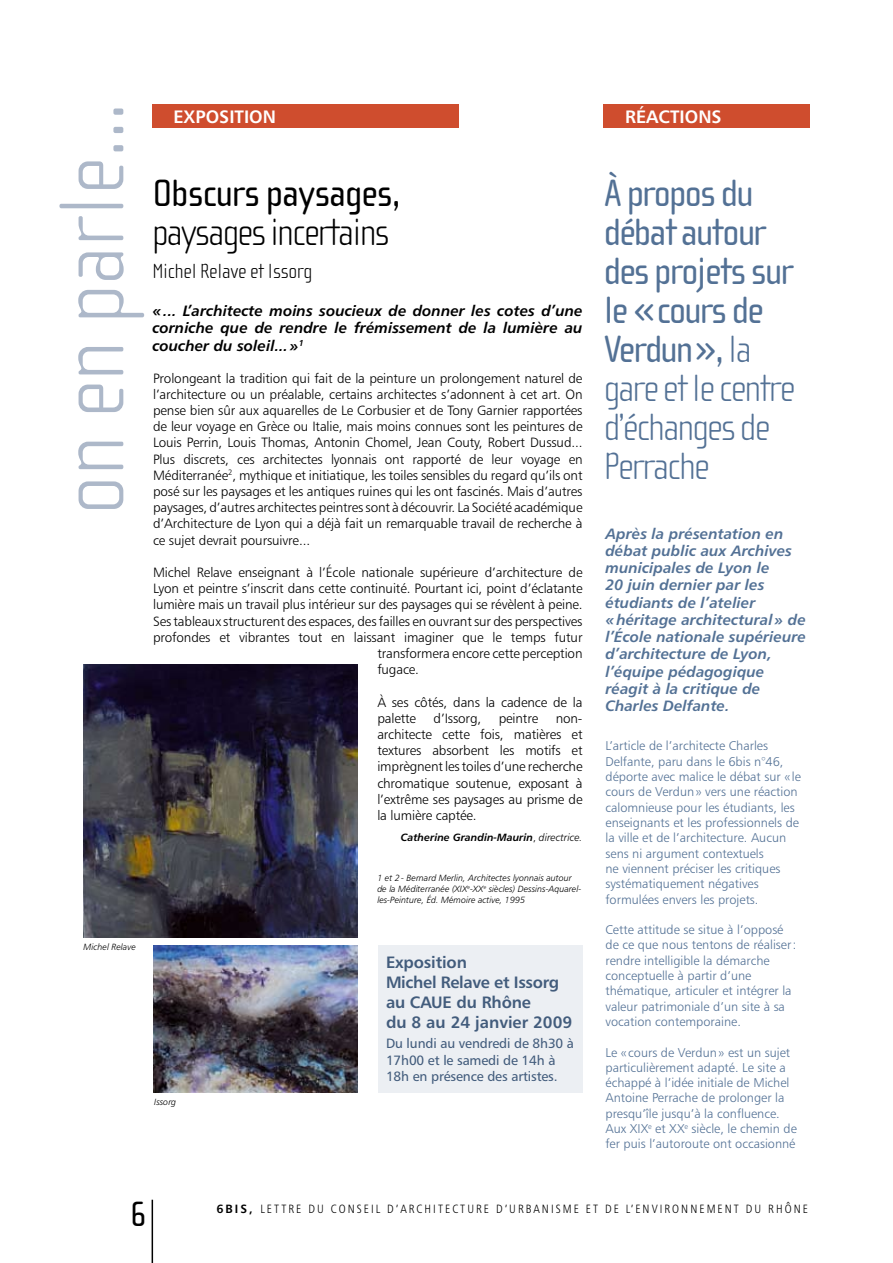
<style>
.page{position:relative;width:893px;height:1263px;background:#fff}
.page>*{position:absolute;margin:0;border:0;box-sizing:border-box;transform-origin:0 0}
.t1{font:100 94.5px "Cholla Sans";color:#adb8c9}
.t2{font:39px/39px "Cholla Sans";letter-spacing:-.04em;color:#537195}
.t3{font:100 39px "Cholla Sans";letter-spacing:-.04em;color:#000}
.t4{font:39px "Cholla Sans";letter-spacing:-.02em;color:#000}
.t5{font:36px "Cholla Sans";color:#000}
.t6{font:100 21px "Cholla Sans";letter-spacing:-.01em;color:#000}
.t7{font:18px "Humanist 777 BT Bold B";color:#fff}
.t8{font:16.5px/19.8px "Humanist 777 BT Bold B";letter-spacing:-.01em;color:#425c7c}
.t9{font:15px/17.2px "Humanist 777 BT Bold Italic B";color:#537195}
.t10{font:15px/17.2px "Humanist 777 BT Bold Italic B";color:#000;text-align:justify}
.t11{font:13.5px/16.2px "Humanist 777 BT Light B";letter-spacing:-.01em;color:#000;text-align:justify}
.t12{font:13.5px/16.2px "Humanist 777 BT Roman B";letter-spacing:-.01em;color:#425c7c}
.t13{font:12.75px/15.3px "Humanist 777 BT Light B";color:#537195}
.t14{font:12px "Humanist 777 BT Light Condensed B";letter-spacing:.17em;color:#000}
.t15{font:10.5px "Humanist 777 BT Bold Italic B";color:#000}
.t16{font:9px/10.8px "Humanist 777 BT Light Italic B";color:#000}
.s1{font-family:"Humanist 777 BT Light B"}
.s2{font-family:"Humanist 777 BT Light Italic B"}
.s3{font-weight:100}
.s4{font-family:"Humanist 777 BT Bold B"}
</style>
<div class="page">
<hr style="left:152px;top:1200px;width:1px;height:63px;background:#000">
<div style="left:378px;top:945px;width:205px;height:148px;background:#eceff3"></div>
<div style="left:604px;top:104px;width:206px;height:24px;background:#cf4d2e"></div>
<div style="left:152px;top:104px;width:307px;height:24px;background:#cf4d2e"></div>
<img style="left:153px;top:945px;width:204px;height:148px">
<img style="left:84px;top:665px;width:273px;height:273px">
<h1 class="t1" style="left:40px;top:515px;width:414px;rotate:-90deg">on en parle...</h1>
<h3 class="t7" style="left:173px;top:106px;width:104px">EXPOSITION</h3>
<h2 class="t4" style="left:152px;top:171px;width:250px">Obscurs paysages,</h2>
<h2 class="t3" style="left:152px;top:210px;width:239px">paysages incertains</h2>
<h3 class="t6" style="left:152px;top:259px;width:161px">Michel Relave et Issorg</h3>
<p class="t10" style="left:152px;top:302px;width:432px">«... L’architecte moins soucieux de donner les cotes d’une corniche que de rendre le frémissement de la lumière au coucher du soleil...»<sup>1</sup></p>
<p class="t11" style="left:153px;top:370px;width:431px">Prolongeant la tradition qui fait de la peinture un prolongement naturel de l’architecture ou un préalable, certains architectes s’adonnent à cet art. On pense bien sûr aux aquarelles de Le Corbusier et de Tony Garnier rapportées de leur voyage en Grèce ou Italie, mais moins connues sont les peintures de Louis Perrin, Louis Thomas, Antonin Chomel, Jean Couty, Robert Dussud...<br>Plus discrets, ces architectes lyonnais ont rapporté de leur voyage en Méditerranée<sup>2</sup>, mythique et initiatique, les toiles sensibles du regard qu’ils ont posé sur les paysages et les antiques ruines qui les ont fascinés. Mais d’autres paysages, d’autres architectes peintres sont à découvrir. La Société académique d’Architecture de Lyon qui a déjà fait un remarquable travail de recherche à ce sujet devrait poursuivre...</p>
<p class="t11" style="left:153px;top:564px;width:431px">Michel Relave enseignant à l’École nationale supérieure d’architecture de</p>
<p class="t11" style="left:153px;top:580px;width:431px">Lyon et peintre s’inscrit dans cette continuité. Pourtant ici, point d’éclatante</p>
<p class="t11" style="left:153px;top:596px;width:431px">lumière mais un travail plus intérieur sur des paysages qui se révèlent à peine.</p>
<p class="t11" style="left:153px;top:613px;width:431px">Ses tableaux structurent des espaces, des failles en ouvrant sur des perspectives</p>
<p class="t11" style="left:153px;top:629px;width:431px">profondes et vibrantes tout en laissant imaginer que le temps futur</p>
<p class="t11" style="left:377px;top:645px;width:207px">transformera encore cette perception</p>
<p class="t11" style="left:377px;top:661px;width:43px">fugace.</p>
<p class="t11" style="left:377px;top:694px;width:207px">À ses côtés, dans la cadence de la palette</p>
<p class="t11" style="left:434px;top:710px;width:49px">d’Issorg,</p>
<p class="t11" style="left:499px;top:710px;width:41px">peintre</p>
<p class="t11" style="left:377px;top:710px;width:207px;text-indent:178px">non&shy;architecte cette fois, matières et textures absorbent les motifs et imprègnent les toiles d’une recherche chromatique soutenue, exposant à l’extrême ses paysages au prisme de la lumière captée.</p>
<p class="t15" style="left:401px;top:830px;width:183px">Catherine Grandin-Maurin<span class="s1">,</span> <span class="s2">directrice.</span></p>
<p class="t16" style="left:377px;top:873px;width:206px">1 et 2- Bernard Merlin, Architectes lyonnais autour de la Méditerranée (XIX<sup>e</sup>-XX<sup>e</sup> siècles) Dessins-Aquarel&shy;les-Peinture, Éd. Mémoire active, 1995</p>
<p class="t16" style="left:84px;top:941px;width:54px">Michel Relave</p>
<p class="t16" style="left:154px;top:1096px;width:24px">Issorg</p>
<p class="t8" style="left:386px;top:952px;width:188px">Exposition<br>Michel Relave et Issorg au CAUE du Rhône<br>du 8 au 24 janvier 2009</p>
<p class="t12" style="left:386px;top:1035px;width:190px">Du lundi au vendredi de 8h30 à<br>17h00 et le samedi de 14h à<br>18h en présence des artistes.</p>
<h3 class="t7" style="left:625px;top:105px;width:98px">RÉACTIONS</h3>
<h2 class="t2" style="left:604px;top:174px;width:193px">À propos du débatautour des projets sur le «cours de<br>Verdun», <span class="s3">la gare et le centre d’échanges de<br>Perrache</span></h2>
<p class="t9" style="left:605px;top:524px;width:202px">Après la présentation en débat public aux Archives municipales de Lyon le<br>20 juin dernier par les étudiants de l’atelier «héritage architectural» de l’École nationale supérieure d’architecture de Lyon, l’équipe pédagogique réagit à la critique de<br>Charles Delfante.</p>
<p class="t13" style="left:605px;top:738px;width:197px">L’article de l’architecte Charles Delfante, paru dans le 6bis n°46, déporte avec malice le débat sur « le cours de Verdun» vers une réaction calomnieuse pour les étudiants, les enseignants et les professionnels de la ville et de l’architecture. Aucun sens ni argument contextuels<br>ne viennent préciser les critiques systématiquement négatives formulées envers les projets.</p>
<p class="t13" style="left:605px;top:922px;width:192px">Cette attitude se situe à l’opposé de ce que nous tentons de réaliser: rendre intelligible la démarche conceptuelle à partir d’une thématique, articuler et intégrer la valeur patrimoniale d’un site à sa vocation contemporaine.</p>
<p class="t13" style="left:605px;top:1044px;width:193px">Le « cours de Verdun» est un sujet particulièrement adapté. Le site a échappé à l’idée initiale de Michel Antoine Perrache de prolonger la presqu’île jusqu’à la confluence.<br>Aux XIX<sup>e</sup> et XX<sup>e</sup> siècle, le chemin de fer puis l’autoroute ont occasionné</p>
<h3 class="t5" style="left:130px;top:1194px;width:17px">6</h3>
<p class="t14" style="left:216px;top:1201px;width:593px"><span class="s4">6BIS,</span> LETTRE DU CONSEIL D’ARCHITECTURE D’URBANISME ET DE L’ENVIRONNEMENT DU RHÔNE</p>
</div>
